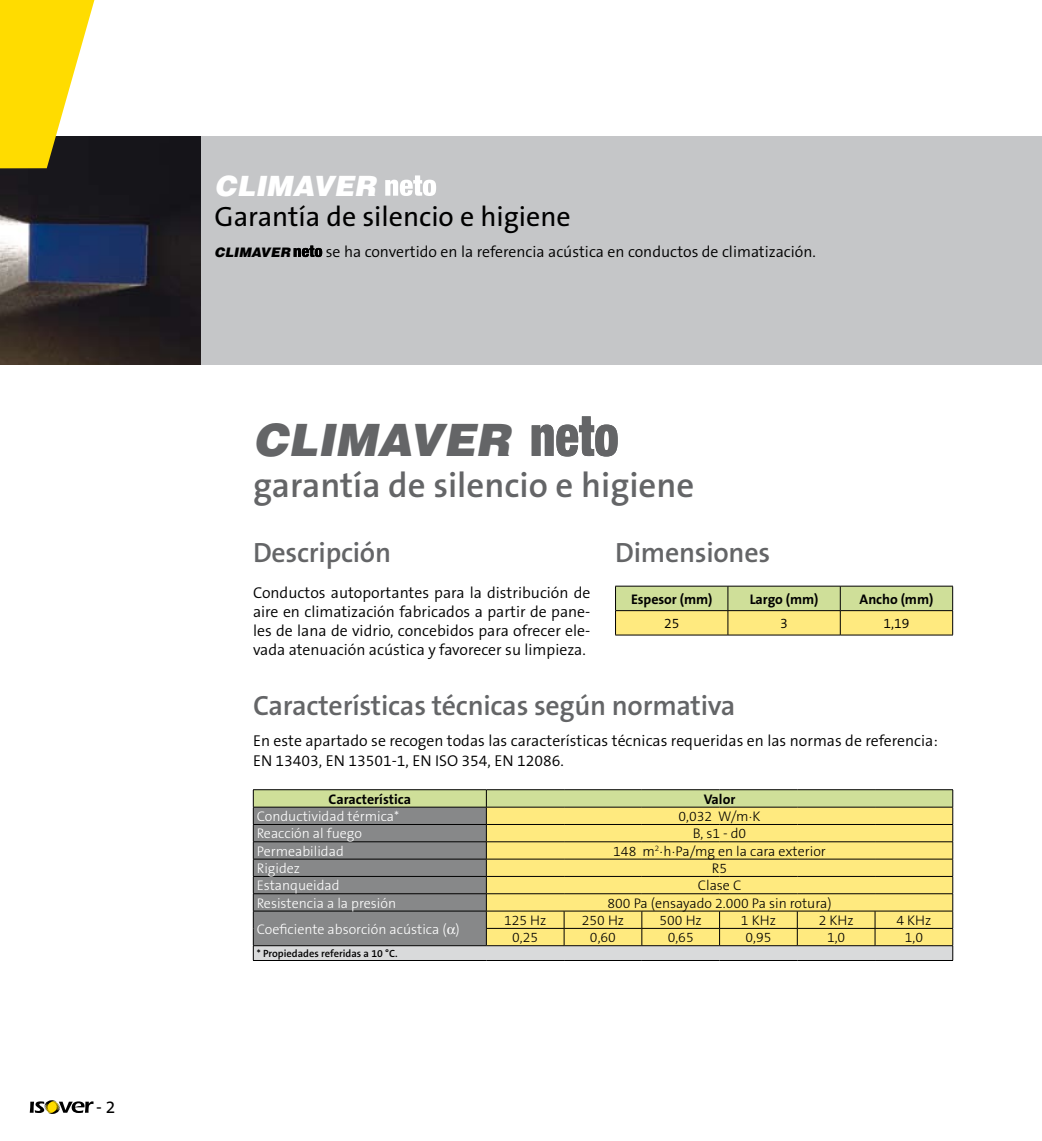
<style>
.page{position:relative;width:1042px;height:1141px;background:#fff}
.page>*{position:absolute;margin:0;border:0;box-sizing:border-box;transform-origin:0 0}
.t1{font:italic 900 44.62px "Helvetica";color:#646567}
.t2{font:600 35px "The Sans B6";color:#646567}
.t3{font:600 28px "The Sans B6";letter-spacing:-.01em;color:#646567}
.t4{font:28px "The Sans B5 Plain";color:#000}
.t5{font:italic 900 28px "Helvetica";color:#fff}
.t6{font:17.5px "The Sans B5 Plain";color:#000}
.t7{font:300 15.75px/19.2px "The Sans B4";color:#000;text-align:justify}
.t8{font:300 14px "The Sans B3";color:#000}
.t9{font:300 14px "The Sans B3";color:#fff}
.t10{font:700 14px "The Sans B7";letter-spacing:-.005em;color:#000}
.t11{font:300 14px "The Sans B4";color:#000}
.t12{font:italic 900 13.12px "Helvetica";color:#000}
.t13{font:600 10.5px "The Sans B6";color:#000}
</style>
<div class="page">
<svg style="left:30px;top:1100px;width:64px;height:14px"></svg>
<svg style="left:615px;top:586px;width:338px;height:49px;background:#dad884"></svg>
<hr style="left:615px;top:635px;width:113px;height:1px;background:#000">
<hr style="left:728px;top:635px;width:112px;height:1px;background:#000">
<hr style="left:840px;top:635px;width:113px;height:1px;background:#000">
<svg style="left:532px;top:416px;width:86px;height:41px"></svg>
<hr style="left:253px;top:789px;width:233px;height:1px;background:#000">
<hr style="left:486px;top:789px;width:78px;height:1px;background:#000">
<hr style="left:564px;top:789px;width:78px;height:1px;background:#000">
<hr style="left:642px;top:789px;width:77px;height:1px;background:#000">
<hr style="left:719px;top:789px;width:78px;height:1px;background:#000">
<hr style="left:797px;top:789px;width:78px;height:1px;background:#000">
<hr style="left:875px;top:789px;width:78px;height:1px;background:#000">
<hr style="left:253px;top:960px;width:233px;height:1px;background:#000">
<hr style="left:486px;top:960px;width:78px;height:1px;background:#000">
<hr style="left:564px;top:960px;width:78px;height:1px;background:#000">
<hr style="left:642px;top:960px;width:77px;height:1px;background:#000">
<hr style="left:719px;top:960px;width:78px;height:1px;background:#000">
<hr style="left:797px;top:960px;width:78px;height:1px;background:#000">
<hr style="left:875px;top:960px;width:78px;height:1px;background:#000">
<img style="left:0;top:136px;width:202px;height:229px">
<svg style="left:0;top:0;width:101px;height:168px"></svg>
<div style="left:202px;top:136px;width:840px;height:229px;background:#c5c6c8"></div>
<svg style="left:385px;top:175px;width:51px;height:21px"></svg>
<svg style="left:294px;top:246px;width:28px;height:11px"></svg>
<svg style="left:253px;top:790px;width:700px;height:170px;background:#c9c184"></svg>
<p class="t6" style="left:96px;top:1098px;width:7px">-</p>
<h3 class="t5" style="left:215px;top:168px;width:163px">CLIMAVER</h3>
<h3 class="t4" style="left:215px;top:202px;width:358px">Garantía de silencio e higiene</h3>
<p class="t12" style="left:215px;top:244px;width:77px">CLIMAVER</p>
<p class="t7" style="left:326px;top:243px;width:491px">se ha convertido en la referencia acústica en conductos de climatización.</p>
<h1 class="t1" style="left:253px;top:411px;width:259px">CLIMAVER</h1>
<h2 class="t2" style="left:253px;top:467px;width:443px">garantía de silencio e higiene</h2>
<h3 class="t3" style="left:253px;top:537px;width:139px">Descripción</h3>
<p class="t7" style="left:253px;top:583px;width:339px">Conductos autoportantes para la distribución de aire en climatización fabricados a partir de pane&shy;les de lana de vidrio, concebidos para ofrecer ele&shy;vada atenuación acústica y favorecer su limpieza.</p>
<h3 class="t3" style="left:615px;top:537px;width:156px">Dimensiones</h3>
<p class="t10" style="left:631px;top:592px;width:83px">Espesor (mm)</p>
<p class="t10" style="left:750px;top:592px;width:70px">Largo (mm)</p>
<p class="t10" style="left:859px;top:592px;width:75px">Ancho (mm)</p>
<p class="t11" style="left:664px;top:616px;width:17px">25</p>
<p class="t11" style="left:780px;top:616px;width:9px">3</p>
<p class="t11" style="left:883px;top:616px;width:27px">1,19</p>
<h3 class="t3" style="left:253px;top:691px;width:484px">Características técnicas según normativa</h3>
<p class="t7" style="left:253px;top:732px;width:686px">En este apartado se recogen todas las características técnicas requeridas en las normas de referencia:<br>EN 13403, EN 13501-1, EN ISO 354, EN 12086.</p>
<p class="t10" style="left:329px;top:792px;width:84px">Característica</p>
<p class="t10" style="left:704px;top:792px;width:33px">Valor</p>
<p class="t9" style="left:257px;top:809px;width:144px">Conductividad térmica*</p>
<p class="t8" style="left:678px;top:809px;width:84px">0,032 W/m.K</p>
<p class="t9" style="left:257px;top:826px;width:107px">Reacción al fuego</p>
<p class="t8" style="left:693px;top:826px;width:55px">B, s1 - d0</p>
<p class="t9" style="left:257px;top:844px;width:88px">Permeabilidad</p>
<p class="t8" style="left:613px;top:844px;width:214px">148 m<sup>2</sup>.h.Pa/mg en la cara exterior</p>
<p class="t9" style="left:257px;top:861px;width:45px">Rigidez</p>
<p class="t8" style="left:712px;top:861px;width:17px">R5</p>
<p class="t9" style="left:257px;top:878px;width:84px">Estanqueidad</p>
<p class="t8" style="left:698px;top:878px;width:45px">Clase C</p>
<p class="t9" style="left:257px;top:896px;width:141px">Resistencia a la presión</p>
<p class="t8" style="left:607px;top:896px;width:225px">800 Pa (ensayado 2.000 Pa sin rotura)</p>
<p class="t9" style="left:257px;top:922px;width:204px">Coeficiente absorción acústica ( )</p>
<p class="t8" style="left:504px;top:913px;width:44px">125 Hz</p>
<p class="t8" style="left:582px;top:913px;width:44px">250 Hz</p>
<p class="t8" style="left:659px;top:913px;width:44px">500 Hz</p>
<p class="t8" style="left:741px;top:913px;width:36px">1 KHz</p>
<p class="t8" style="left:819px;top:913px;width:36px">2 KHz</p>
<p class="t8" style="left:896px;top:913px;width:36px">4 KHz</p>
<p class="t8" style="left:512px;top:930px;width:28px">0,25</p>
<p class="t8" style="left:590px;top:930px;width:28px">0,60</p>
<p class="t8" style="left:668px;top:930px;width:28px">0,65</p>
<p class="t8" style="left:745px;top:930px;width:28px">0,95</p>
<p class="t8" style="left:827px;top:930px;width:20px">1,0</p>
<p class="t8" style="left:905px;top:930px;width:20px">1,0</p>
<p class="t13" style="left:257px;top:948px;width:142px">* Propiedades referidas a 10 °C.</p>
</div>
